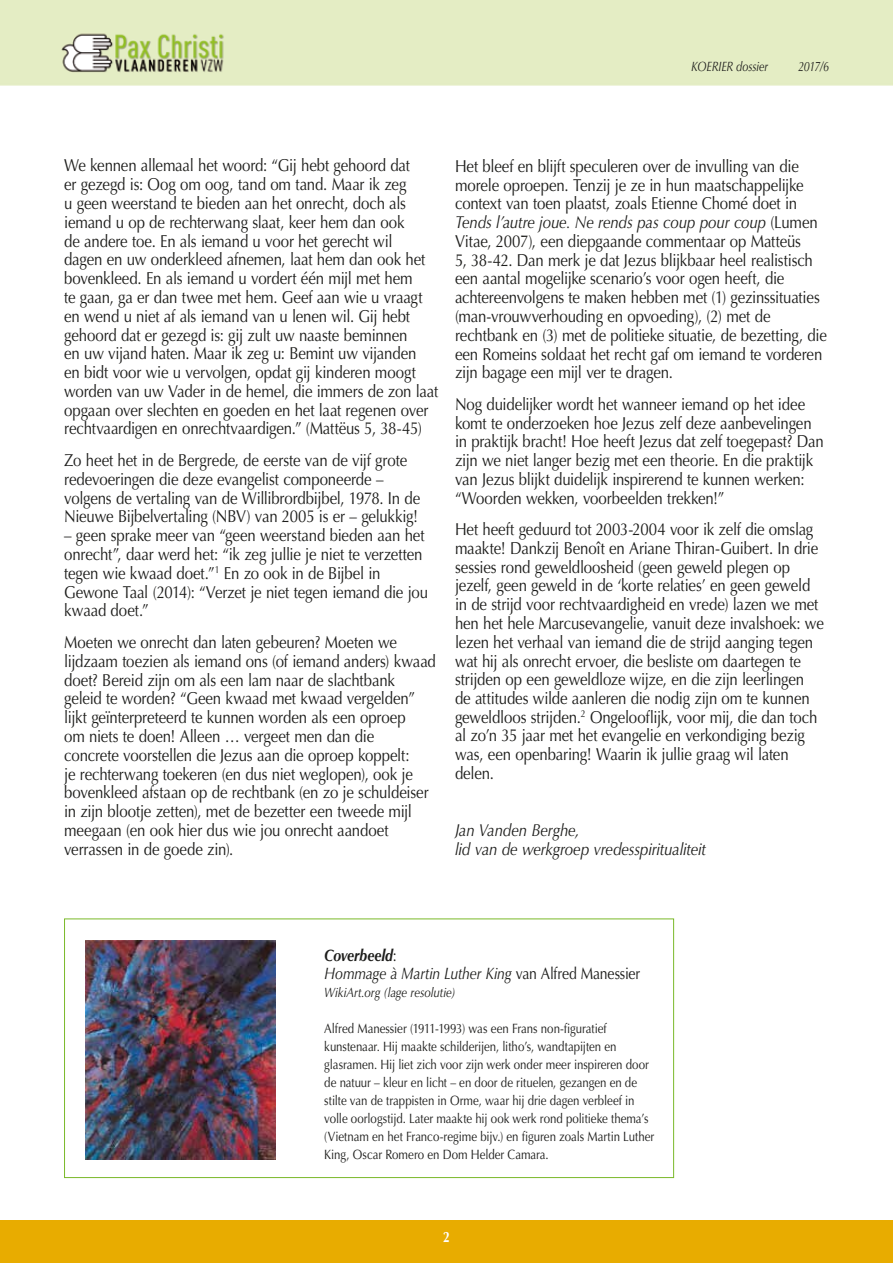
<style>
.page{position:relative;width:893px;height:1263px;background:#fff}
.page>*{position:absolute;margin:0;border:0;box-sizing:border-box;transform-origin:0 0}
.t1{font:17.25px/18.8px "Optima LT Std";letter-spacing:-.01em;color:#1d1d1b;scale:.87 1}
.t2{font:italic 17.25px/18.8px "Optima LT Std";letter-spacing:-.01em;color:#1d1d1b;scale:.87 1}
.t3{font:italic 16.5px/18px "Optima LT Std";letter-spacing:-.01em;color:#1d1d1b;scale:.85 1}
.t4{font:700 15px "Optima LT Std";color:#fff;scale:.8 1}
.t5{font:13.5px/18px "Optima LT Std";letter-spacing:-.005em;color:#1d1d1b;scale:.85 1}
.t6{font:italic 13.5px "Optima LT Std";letter-spacing:-.005em;color:#1d1d1b;scale:.85 1}
.t7{font:italic 13.5px "Optima LT Std";letter-spacing:-.005em;color:#1d1d1b;scale:.8 1}
.s1{font-style:italic}
.s2{font-weight:700}
.s3{font-style:normal}
</style>
<div class="page">
<div style="left:0;top:0;width:893px;height:85px;background:#e4edc4"></div>
<div style="left:0;top:1220px;width:893px;height:43px;background:#e8ac00"></div>
<div style="left:64px;top:918px;width:610px;height:260px;border:1px solid #7ab929"></div>
<img style="left:85px;top:941px;width:190px;height:218px">
<p class="t7" style="left:691px;top:58px;width:98px">KOERIER dossier</p>
<p class="t7" style="left:798px;top:58px;width:40px">2017/6</p>
<p class="t1" style="left:64px;top:156px;width:432px">We kennen allemaal het woord: “Gij hebt gehoord dat<br>er gezegd is: Oog om oog, tand om tand. Maar ik zeg<br>u geen weerstand te bieden aan het onrecht, doch als iemand u op de rechterwang slaat, keer hem dan ook<br>de andere toe. En als iemand u voor het gerecht wil<br>dagen en uw onderkleed afnemen, laat hem dan ook het bovenkleed. En als iemand u vordert één mijl met hem<br>te gaan, ga er dan twee met hem. Geef aan wie u vraagt en wend u niet af als iemand van u lenen wil. Gij hebt gehoord dat er gezegd is: gij zult uw naaste beminnen<br>en uw vijand haten. Maar ik zeg u: Bemint uw vijanden<br>en bidt voor wie u vervolgen, opdat gij kinderen moogt worden van uw Vader in de hemel, die immers de zon laat opgaan over slechten en goeden en het laat regenen over rechtvaardigen en onrechtvaardigen.” (Mattëus 5, 38-45)</p>
<p class="t1" style="left:64px;top:451px;width:411px">Zo heet het in de Bergrede, de eerste van de vijf grote redevoeringen die deze evangelist componeerde – volgens de vertaling van de Willibrordbijbel, 1978. In de Nieuwe Bijbelvertaling (NBV) van 2005 is er – gelukkig!</p>
<p class="t1" style="left:64px;top:526px;width:420px">– geen sprake meer van “geen weerstand bieden aan het onrecht”, daar werd het: “ik zeg jullie je niet te verzetten tegen wie kwaad doet.”<sup>1</sup> En zo ook in de Bijbel in Gewone Taal (2014): “Verzet je niet tegen iemand die jou kwaad doet.”</p>
<p class="t1" style="left:64px;top:633px;width:429px">Moeten we onrecht dan laten gebeuren? Moeten we lijdzaam toezien als iemand ons (of iemand anders) kwaad doet? Bereid zijn om als een lam naar de slachtbank geleid te worden? “Geen kwaad met kwaad vergelden” lijkt geïnterpreteerd te kunnen worden als een oproep<br>om niets te doen! Alleen … vergeet men dan die<br>concrete voorstellen die Jezus aan die oproep koppelt:<br>je rechterwang toekeren (en dus niet weglopen), ook je bovenkleed afstaan op de rechtbank (en zo je schuldeiser in zijn blootje zetten), met de bezetter een tweede mijl meegaan (en ook hier dus wie jou onrecht aandoet verrassen in de goede zin).</p>
<p class="t1" style="left:455px;top:157px;width:429px">Het bleef en blijft speculeren over de invulling van die morele oproepen. Tenzij je ze in hun maatschappelijke context van toen plaatst, zoals Etienne Chomé doet in <span class="s1">Tends l’autre joue. Ne rends pas coup pour coup</span> (Lumen Vitae, 2007), een diepgaande commentaar op Matteüs<br>5, 38-42. Dan merk je dat Jezus blijkbaar heel realistisch een aantal mogelijke scenario’s voor ogen heeft, die achtereenvolgens te maken hebben met (1) gezinssituaties (man-vrouwverhouding en opvoeding), (2) met de rechtbank en (3) met de politieke situatie, de bezetting, die een Romeins soldaat het recht gaf om iemand te vorderen zijn bagage een mijl ver te dragen.</p>
<p class="t1" style="left:455px;top:395px;width:425px">Nog duidelijker wordt het wanneer iemand op het idee komt te onderzoeken hoe Jezus zelf deze aanbevelingen in praktijk bracht! Hoe heeft Jezus dat zelf toegepast? Dan zijn we niet langer bezig met een theorie. En die praktijk van Jezus blijkt duidelijk inspirerend te kunnen werken: “Woorden wekken, voorbeelden trekken!”</p>
<p class="t1" style="left:455px;top:520px;width:425px">Het heeft geduurd tot 2003-2004 voor ik zelf die omslag maakte! Dankzij Benoît en Ariane Thiran-Guibert. In drie sessies rond geweldloosheid (geen geweld plegen op jezelf, geen geweld in de ‘korte relaties’ en geen geweld in de strijd voor rechtvaardigheid en vrede) lazen we met hen het hele Marcusevangelie, vanuit deze invalshoek: we lezen het verhaal van iemand die de strijd aanging tegen wat hij als onrecht ervoer, die besliste om daartegen te strijden op een geweldloze wijze, en die zijn leerlingen de attitudes wilde aanleren die nodig zijn om te kunnen geweldloos strijden.<sup>2</sup> Ongelooflijk, voor mij, die dan toch al zo’n 35 jaar met het evangelie en verkondiging bezig was, een openbaring! Waarin ik jullie graag wil laten delen.</p>
<p class="t2" style="left:455px;top:821px;width:290px">Jan Vanden Berghe,<br>lid van de werkgroep vredesspiritualiteit</p>
<p class="t3" style="left:324px;top:947px;width:373px"><span class="s2">Coverbeeld</span><span class="s3">:<br></span>Hommage à Martin Luther King <span class="s3">van Alfred Manessier</span></p>
<p class="t6" style="left:324px;top:985px;width:156px">WikiArt.org (lage resolutie)</p>
<p class="t5" style="left:324px;top:1020px;width:390px">Alfred Manessier (1911-1993) was een Frans non-figuratief kunstenaar. Hij maakte schilderijen, litho’s, wandtapijten en glasramen. Hij liet zich voor zijn werk onder meer inspireren door de natuur – kleur en licht – en door de rituelen, gezangen en de stilte van de trappisten in Orme, waar hij drie dagen verbleef in volle oorlogstijd. Later maakte hij ook werk rond politieke thema’s (Vietnam en het Franco-regime bijv.) en figuren zoals Martin Luther King, Oscar Romero en Dom Helder Camara.</p>
<p class="t4" style="left:443px;top:1228px;width:10px">2</p>
</div>
